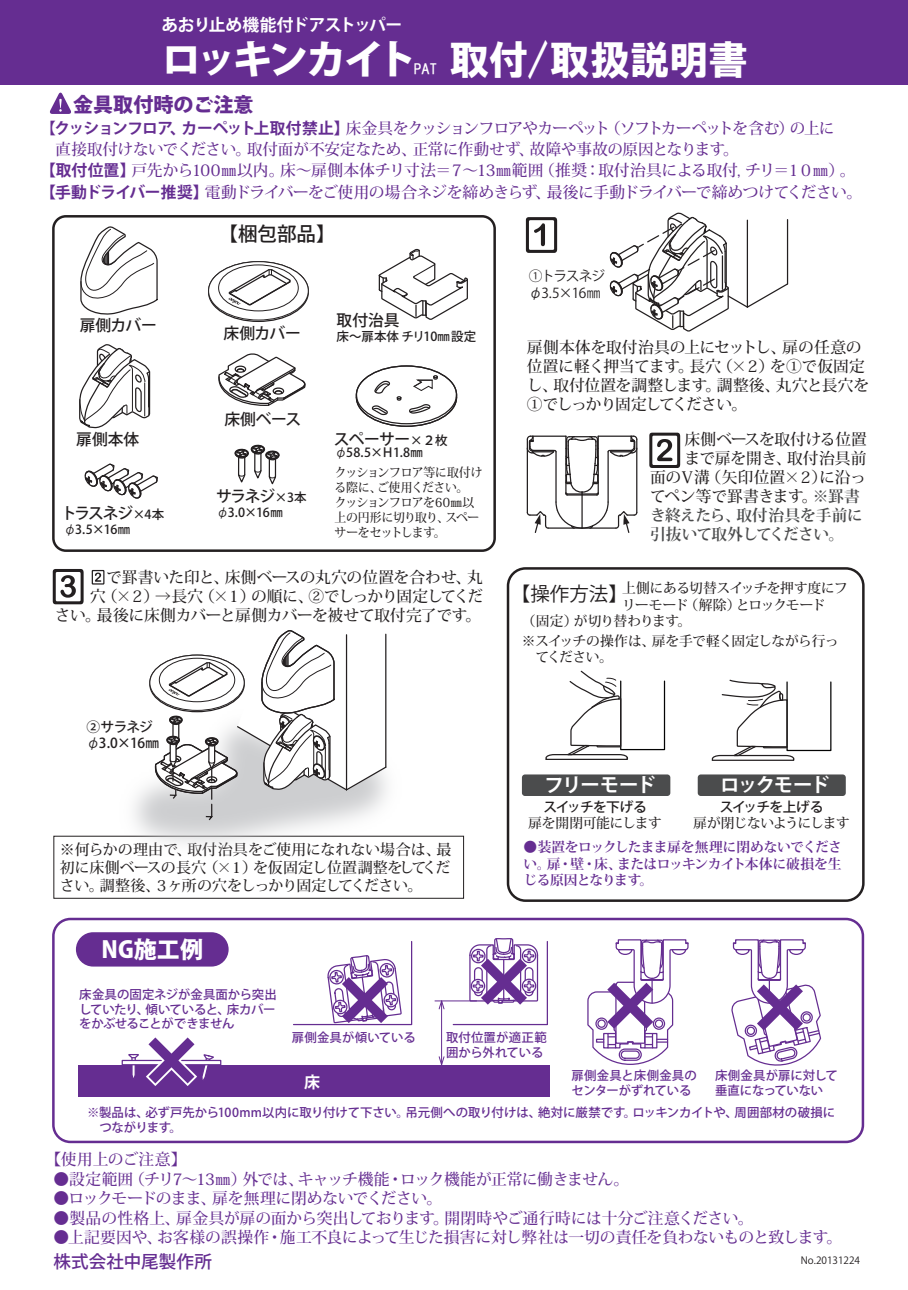
<style>
.page{position:relative;width:908px;height:1290px;background:#fff}
.page>*{position:absolute;margin:0;border:0;box-sizing:border-box;transform-origin:0 0}
.t1{font:40px "HGS Soei Kakugothic UB";letter-spacing:-.015em;color:#fff}
.t2{font:800 40px "Koz Go Pro";letter-spacing:-.11em;color:#fff}
.t3{font:800 23px "Koz Go Pro";color:#fff}
.t4{font:800 20px "Koz Go Pro";color:#652d91}
.t5{font:700 19.5px "Koz Go Pro";letter-spacing:-.08em;color:#fff}
.t6{font:500 19.5px "Koz Go Pro";color:#231f20}
.t7{font:19.5px "Koz Go Std Medium 90 ms RKSJ H";color:#231f20}
.t8{font:500 17.5px "Koz Go Pro";letter-spacing:.015em;color:#652d91}
.t9{font:700 16.75px "Koz Go Pro";letter-spacing:-.035em;color:#fff}
.t10{font:700 16px "Koz Go Pro";color:#fff}
.t11{font:500 15.75px/21.2px "Koz Min Pro";letter-spacing:-.025em;color:#652d91}
.t12{font:500 15.75px/19px "Koz Min Pro";letter-spacing:-.015em;color:#231f20}
.t13{font:500 15.75px "Koz Go Pro";letter-spacing:-.03em;color:#231f20}
.t14{font:500 15.75px "Koz Min Pro";letter-spacing:-.005em;color:#652d91}
.t15{font:700 15.75px "Koz Min Pro";letter-spacing:-.03em;color:#4b4c4d}
.t16{font:500 15px/18px "Koz Min Pro";letter-spacing:-.035em;color:#231f20;text-align:justify}
.t17{font:500 13.75px/16.5px "Koz Min Pro";letter-spacing:-.03em;color:#231f20}
.t18{font:700 13.75px/16.5px "Koz Min Pro";letter-spacing:-.04em;color:#652d91;text-align:justify}
.t19{font:500 13.75px/16.5px "Koz Go Pro";letter-spacing:-.05em;color:#231f20}
.t20{font:500 13.75px "Koz Min Pro";letter-spacing:-.07em;color:#231f20}
.t21{font:13.75px/16.5px "Koz Go Pro";letter-spacing:-.095em;color:#231f20}
.t22{font:13.75px "HGS Gothic E";color:#fff}
.t23{font:500 12.5px/15px "Koz Go Pro";letter-spacing:-.01em;color:#652d91}
.t24{font:500 12.5px/15px "Koz Min Pro";letter-spacing:-.035em;color:#231f20;scale:.95 1}
.t25{font:500 12.5px "Koz Go Pro";letter-spacing:-.015em;color:#231f20}
.t26{font:500 12.5px "Koz Go Pro";letter-spacing:.01em;color:#652d91}
.t27{font:10px "Koz Go Pro";color:#231f20}
.s1{font-family:"Koz Go Std Medium 90 ms RKSJ H";font-weight:400}
.s2{font-family:"Koz Go Pro";font-weight:700}
.s3{font-size:12.5px}
.s4{font-family:"MS Gothic";font-weight:400}
.s5{font-family:"MS Gothic"}
.s6{font-weight:700;color:#4b4c4d}
</style>
<div class="page">
<svg style="left:609px;top:212px;width:179px;height:120px"></svg>
<svg style="left:526px;top:435px;width:111px;height:98px"></svg>
<div style="left:0;top:0;width:907px;height:85px;background:#652d91"></div>
<svg style="left:50px;top:92px;width:21px;height:22px"></svg>
<svg style="left:79px;top:344px;width:72px;height:85px"></svg>
<svg style="left:355px;top:365px;width:102px;height:62px"></svg>
<svg style="left:80px;top:226px;width:78px;height:89px"></svg>
<svg style="left:378px;top:249px;width:90px;height:71px"></svg>
<svg style="left:218px;top:353px;width:88px;height:53px"></svg>
<svg style="left:234px;top:444px;width:46px;height:41px"></svg>
<svg style="left:85px;top:464px;width:73px;height:35px"></svg>
<svg style="left:545px;top:670px;width:83px;height:90px"></svg>
<div style="left:521px;top:774px;width:149px;height:22px;background:#4b4c4d;border-radius:3px"></div>
<div style="left:786px;top:681px;width:45px;height:70px;border:1px solid #030303"></div>
<svg style="left:711px;top:679px;width:83px;height:82px"></svg>
<div style="left:697px;top:774px;width:148px;height:22px;background:#4b4c4d;border-radius:3px"></div>
<div style="left:52px;top:215px;width:443px;height:337px;border:2px solid #231f20;border-radius:12px"></div>
<div style="left:506px;top:567px;width:358px;height:335px;border:2px solid #231f20;border-radius:18px"></div>
<svg style="left:208px;top:261px;width:101px;height:61px"></svg>
<svg style="left:525px;top:217px;width:32px;height:36px"></svg>
<svg style="left:649px;top:433px;width:31px;height:35px"></svg>
<div style="left:76px;top:932px;width:152px;height:34px;background:#652d91;border-radius:17px"></div>
<svg style="left:587px;top:939px;width:102px;height:126px"></svg>
<svg style="left:731px;top:939px;width:90px;height:127px"></svg>
<div style="left:78px;top:1065px;width:471px;height:31px;background:#652d91"></div>
<svg style="left:438px;top:1056px;width:7px;height:9px"></svg>
<div style="left:52px;top:918px;width:811px;height:225px;border:2px solid #652d91;border-radius:17px"></div>
<svg style="left:121px;top:1060px;width:100px;height:5px"></svg>
<svg style="left:128px;top:1037px;width:86px;height:49px"></svg>
<hr style="left:435px;top:1000px;width:41px;height:1px;background:#652d91">
<hr style="left:441px;top:1001px;width:1px;height:64px;background:#652d91">
<svg style="left:438px;top:1000px;width:7px;height:10px"></svg>
<svg style="left:452px;top:938px;width:96px;height:88px"></svg>
<svg style="left:293px;top:941px;width:119px;height:85px"></svg>
<img style="left:53px;top:787px;width:417px;height:138px">
<svg style="left:148px;top:630px;width:239px;height:192px"></svg>
<svg style="left:53px;top:569px;width:31px;height:35px"></svg>
<svg style="left:92px;top:570px;width:12px;height:14px"></svg>
<p class="t9" style="left:161px;top:14px;width:242px">あおり止め機能付ドアストッパー</p>
<h1 class="t2" style="left:161px;top:33px;width:257px">ロッキンカイト</h1>
<p class="t22" style="left:413px;top:62px;width:25px">PAT</p>
<p class="t4" style="left:73px;top:91px;width:181px">金具取付時のご注意</p>
<h1 class="t1" style="left:449px;top:39px;width:300px">取付/取扱説明書</h1>
<p class="t11" style="left:40px;top:117px;width:823px"><span class="s1">【</span><span class="s2">クッションフロア、カーペット上取付禁止】</span>床金具をクッションフロアやカーペット（ソフトカーペットを含む）の上に<br>　直接取付けないでください。取付面が不安定なため、正常に作動せず、故障や事故の原因となります。<br><span class="s2">【取付位置】</span>戸先から100㎜以内。床～扉側本体チリ寸法＝７～13㎜範囲（推奨：取付治具による取付, チリ＝１０㎜）。<span class="s2">【手動ドライバー推奨】</span>電動ドライバーをご使用の場合ネジを締めきらず、最後に手動ドライバーで締めつけてください。</p>
<p class="t13" style="left:80px;top:315px;width:79px">扉側カバー</p>
<p class="t13" style="left:76px;top:429px;width:65px">扉側本体</p>
<p class="t13" style="left:61px;top:503px;width:105px">トラスネジ<span class="s3">×4本</span></p>
<p class="t25" style="left:64px;top:521px;width:68px"><span class="s4">φ</span>3.5×16㎜</p>
<p class="t6" style="left:218px;top:222px;width:118px">【梱包部品】</p>
<p class="t13" style="left:223px;top:323px;width:79px">床側カバー</p>
<p class="t13" style="left:224px;top:409px;width:78px">床側ベース</p>
<p class="t13" style="left:216px;top:486px;width:92px">サラネジ<span class="s3">×3本</span></p>
<p class="t25" style="left:216px;top:505px;width:68px"><span class="s4">φ</span>3.0×16㎜</p>
<p class="t13" style="left:336px;top:310px;width:64px">取付治具</p>
<p class="t25" style="left:336px;top:329px;width:141px">床～扉本体 チリ10㎜設定</p>
<p class="t13" style="left:333px;top:429px;width:115px">スペーサー<span class="s3">×２枚</span></p>
<p class="t25" style="left:334px;top:445px;width:90px"><span class="s4">φ</span>58.5×Ｈ1.8㎜</p>
<p class="t24" style="left:334px;top:464px;width:157px">クッションフロア等に取付ける際に、ご使用ください。クッションフロアを60㎜以上の円形に切り取り、スペーサーをセットします。</p>
<p class="t12" style="left:55px;top:567px;width:430px;text-align:right">で罫書いた印と、床側ベースの丸穴の位置を合わせ、丸<br>穴（×２）→長穴（×１）の順に、②でしっかり固定してくだ<br>さい。最後に床側カバーと扉側カバーを被せて取付完了です。</p>
<p class="t19" style="left:86px;top:719px;width:74px">②サラネジ<span class="s4">φ</span>3.0×16㎜</p>
<p class="t16" style="left:60px;top:840px;width:393px">※何らかの理由で、取付治具をご使用になれない場合は、最初に床側ベースの長穴（×１）を仮固定し位置調整をしてください。調整後、３ヶ所の穴をしっかり固定してください。</p>
<h2 class="t3" style="left:102px;top:934px;width:103px">NG施工例</h2>
<p class="t21" style="left:528px;top:268px;width:78px">①トラスネジ<span class="s5">φ</span>3.5×16㎜</p>
<p class="t12" style="left:526px;top:337px;width:344px">扉側本体を取付治具の上にセットし、扉の任意の位置に軽く押当てます。長穴（×２）を①で仮固定し、取付位置を調整します。調整後、丸穴と長穴を<br>①でしっかり固定してください。</p>
<p class="t12" style="left:684px;top:429px;width:184px">床側ベースを取付ける位置</p>
<p class="t12" style="left:684px;top:448px;width:183px">まで扉を開き、取付治具前</p>
<p class="t12" style="left:649px;top:467px;width:217px">面のＶ溝（矢印位置×２）に沿っ</p>
<p class="t12" style="left:649px;top:486px;width:211px">てペン等で罫書きます。<span class="s6">※罫書</span></p>
<p class="t15" style="left:649px;top:503px;width:214px">き終えたら、取付治具を手前に</p>
<p class="t15" style="left:649px;top:522px;width:195px">引抜いて取外してください。</p>
<p class="t17" style="left:622px;top:579px;width:227px">上側にある切替スイッチを押す度にフ</p>
<p class="t20" style="left:622px;top:595px;width:205px">リーモード（解除）とロックモード</p>
<p class="t17" style="left:521px;top:612px;width:171px">（固定）が切り替わります。</p>
<p class="t17" style="left:521px;top:632px;width:318px">※スイッチの操作は、扉を手で軽く固定しながら行っ　てください。</p>
<p class="t7" style="left:510px;top:583px;width:118px">【操作方法】</p>
<p class="t5" style="left:720px;top:773px;width:111px">ロックモード</p>
<p class="t19" style="left:719px;top:799px;width:105px">スイッチを上げる</p>
<p class="t20" style="left:693px;top:813px;width:158px">扉が閉じないようにします</p>
<p class="t18" style="left:523px;top:838px;width:320px">●装置をロックしたまま扉を無理に閉めないでください。扉・壁・床、またはロッキンカイト本体に破損を生じる原因となります。</p>
<p class="t5" style="left:544px;top:773px;width:113px">フリーモード</p>
<p class="t19" style="left:543px;top:799px;width:105px">スイッチを下げる</p>
<p class="t17" style="left:528px;top:814px;width:135px">扉を開閉可能にします</p>
<p class="t23" style="left:79px;top:987px;width:199px;text-align:justify">床金具の固定ネジが金具面から突出していたり、傾いていると、床カバーをかぶせることができません</p>
<p class="t26" style="left:291px;top:1029px;width:125px">扉側金具が傾いている</p>
<p class="t10" style="left:304px;top:1072px;width:17px">床</p>
<p class="t23" style="left:446px;top:1030px;width:102px">取付位置が適正範囲から外れている</p>
<p class="t23" style="left:571px;top:1068px;width:127px">扉側金具と床側金具のセンターがずれている</p>
<p class="t23" style="left:714px;top:1068px;width:124px">床側金具が扉に対して</p>
<p class="t23" style="left:714px;top:1083px;width:110px">垂直になっていない</p>
<p class="t23" style="left:87px;top:1106px;width:749px">※製品は、必ず戸先から100mm以内に取り付けて下さい。吊元側への取り付けは、絶対に厳禁です。ロッキンカイトや、周囲部材の破損に　つながります。　</p>
<p class="t11" style="left:45px;top:1148px;width:143px">【使用上のご注意】</p>
<p class="t11" style="left:53px;top:1168px;width:577px">●設定範囲（チリ7～13㎜）外では、キャッチ機能・ロック機能が正常に働きません。</p>
<p class="t11" style="left:53px;top:1187px;width:390px">●ロックモードのまま、扉を無理に閉めないでください。</p>
<p class="t14" style="left:53px;top:1207px;width:701px">●製品の性格上、扉金具が扉の面から突出しております。開閉時やご通行時には十分ご注意ください。</p>
<p class="t11" style="left:53px;top:1226px;width:790px">●上記要因や、お客様の誤操作・施工不良によって生じた損害に対し弊社は一切の責任を負わないものと致します。</p>
<p class="t8" style="left:53px;top:1250px;width:160px">株式会社中尾製作所</p>
<p class="t27" style="left:800px;top:1253px;width:61px">No.20131224</p>
</div>
